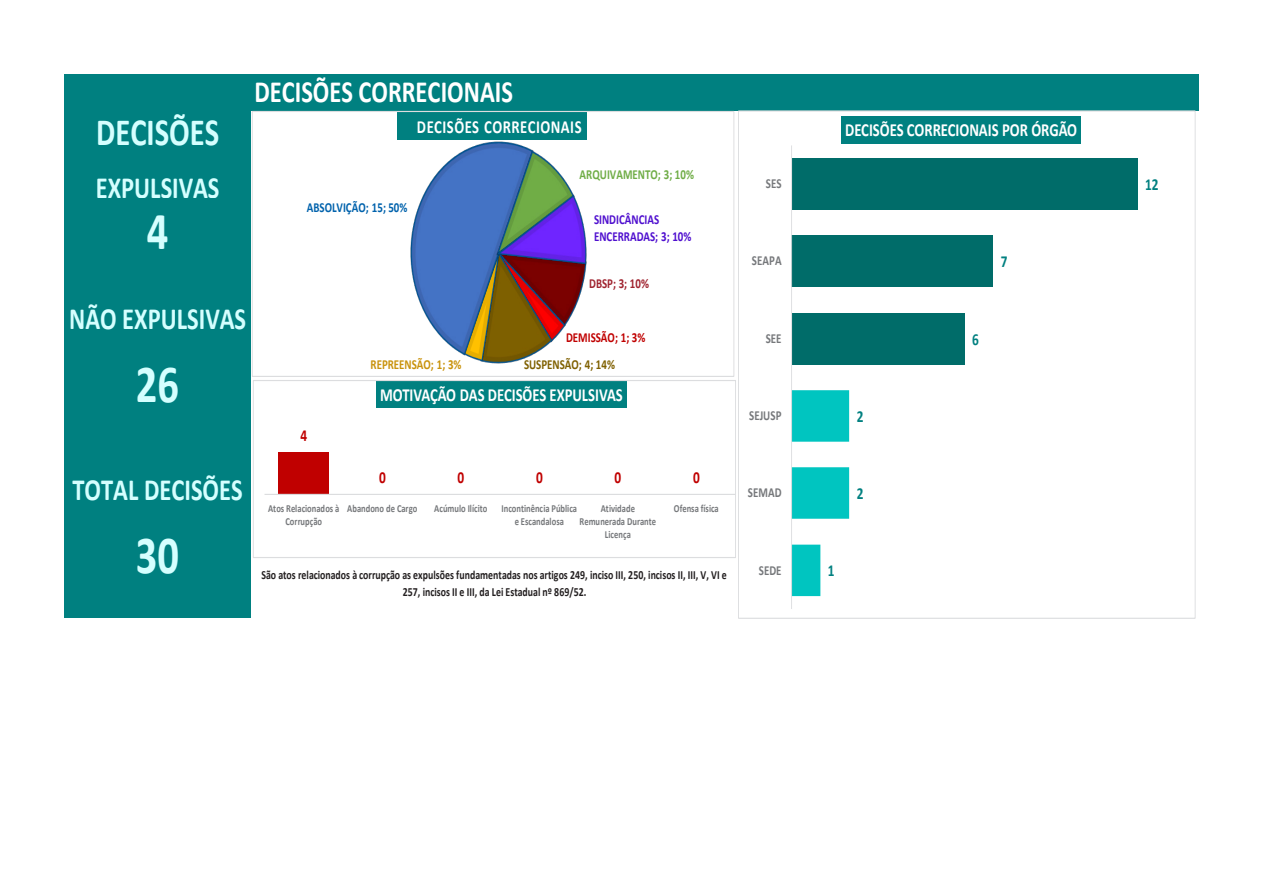
<style>
.page{position:relative;width:1263px;height:893px;background:#fff}
.page>*{position:absolute;margin:0;border:0;box-sizing:border-box;transform-origin:0 0}
.t1{font:700 53.85px "Calibri";color:#d5ffff;scale:.79 1}
.t2{font:700 38.7px "Calibri";color:#d5ffff;scale:.79 1}
.t3{font:700 30.9px "Calibri";color:#d5ffff;scale:.79 1}
.t4{font:700 30.9px "Calibri";color:#fff;scale:.79 1}
.t5{font:700 18.6px "Calibri";color:#fff;scale:.79 1}
.t6{font:700 18.45px "Calibri";color:#fff;scale:.79 1}
.t7{font:700 18.45px "Calibri";letter-spacing:.035em;color:#fff;scale:.79 1}
.t8{font:700 16.8px "Calibri";color:#008080;scale:.79 1}
.t9{font:700 16.8px "Calibri";color:#c00000;scale:.79 1}
.t10{font:700 13.8px/17.1px "Calibri";color:#4f0fcf;scale:.79 1}
.t11{font:700 13.8px "Calibri";letter-spacing:.005em;color:#76787b;scale:.79 1}
.t12{font:700 13.8px "Calibri";color:#70ad47;scale:.79 1}
.t13{font:700 13.8px "Calibri";letter-spacing:.005em;color:#0062ac;scale:.79 1}
.t14{font:700 13.8px "Calibri";color:#c9930d;scale:.79 1}
.t15{font:700 13.8px "Calibri";color:#7f6000;scale:.79 1}
.t16{font:700 13.8px "Calibri";color:#c00000;scale:.79 1}
.t17{font:700 13.8px "Calibri";color:#a02430;scale:.79 1}
.t18{font:700 12.45px/16.5px "Calibri";color:#231f20;text-align:center;scale:.79 1}
.t19{font:700 10.8px/13.2px "Calibri";letter-spacing:-.005em;color:#76787b;text-align:center;scale:.79 1}
</style>
<div class="page">
<div style="left:65px;top:75px;width:1134px;height:36px;background:#008080"></div>
<div style="left:65px;top:111px;width:186px;height:506px;background:#008080"></div>
<div style="left:791px;top:158px;width:346px;height:52px;background:#006c69"></div>
<div style="left:791px;top:236px;width:202px;height:51px;background:#006c69"></div>
<div style="left:791px;top:313px;width:173px;height:51px;background:#006c69"></div>
<svg style="left:792px;top:390px;width:57px;height:206px"></svg>
<hr style="left:791px;top:145px;width:1px;height:464px;background:#dcdddf">
<div style="left:841px;top:116px;width:240px;height:27px;background:#008080"></div>
<img style="left:566px;top:264px;width:20px;height:61px">
<img style="left:552px;top:264px;width:14px;height:78px">
<img style="left:484px;top:264px;width:68px;height:100px">
<img style="left:467px;top:356px;width:34px;height:6px">
<img style="left:411px;top:142px;width:123px;height:214px">
<img style="left:497px;top:150px;width:77px;height:45px">
<img style="left:496px;top:195px;width:91px;height:69px">
<div style="left:397px;top:113px;width:190px;height:27px;background:#008080"></div>
<div style="left:252px;top:111px;width:482px;height:266px;border:1px solid #dcdddf"></div>
<div style="left:278px;top:452px;width:51px;height:42px;background:#c00000"></div>
<hr style="left:264px;top:494px;width:471px;height:1px;background:#dcdddf">
<div style="left:376px;top:380px;width:250px;height:28px;background:#008080"></div>
<div style="left:253px;top:380px;width:483px;height:178px;border:1px solid #dcdddf"></div>
<p class="t2" style="left:96px;top:105px;width:158px">DECISÕES</p>
<p class="t3" style="left:96px;top:166px;width:158px">EXPULSIVAS</p>
<p class="t1" style="left:147px;top:193px;width:29px">4</p>
<p class="t4" style="left:254px;top:70px;width:329px">DECISÕES CORRECIONAIS</p>
<p class="t7" style="left:417px;top:114px;width:210px">DECISÕES CORRECIONAIS</p>
<p class="t13" style="left:307px;top:197px;width:129px">ABSOLVIÇÃO; 15; 50%</p>
<p class="t12" style="left:580px;top:164px;width:146px">ARQUIVAMENTO; 3; 10%</p>
<p class="t10" style="left:594px;top:211px;width:125px">SINDICÂNCIAS<br>ENCERRADAS; 3; 10%</p>
<p class="t3" style="left:69px;top:296px;width:226px">NÃO EXPULSIVAS</p>
<p class="t1" style="left:136px;top:346px;width:56px">26</p>
<p class="t9" style="left:301px;top:423px;width:10px">4</p>
<p class="t17" style="left:589px;top:273px;width:77px">DBSP; 3; 10%</p>
<p class="t16" style="left:566px;top:328px;width:102px">DEMISSÃO; 1; 3%</p>
<p class="t14" style="left:370px;top:355px;width:117px">REPREENSÃO; 1; 3%</p>
<p class="t15" style="left:524px;top:355px;width:117px">SUSPENSÃO; 4; 14%</p>
<p class="t6" style="left:380px;top:381px;width:309px">MOTIVAÇÃO DAS DECISÕES EXPULSIVAS</p>
<p class="t3" style="left:72px;top:468px;width:217px">TOTAL DECISÕES</p>
<p class="t1" style="left:136px;top:517px;width:56px">30</p>
<p class="t9" style="left:379px;top:466px;width:10px">0</p>
<p class="t9" style="left:458px;top:466px;width:10px">0</p>
<p class="t9" style="left:536px;top:466px;width:10px">0</p>
<p class="t9" style="left:615px;top:466px;width:10px">0</p>
<p class="t9" style="left:693px;top:466px;width:10px">0</p>
<p class="t19" style="left:268px;top:502px;width:190px">Atos Relacionados à Abandono de Cargo</p>
<p class="t19" style="left:434px;top:502px;width:69px">Acúmulo Ilícito</p>
<p class="t19" style="left:285px;top:515px;width:48px">Corrupção</p>
<p class="t19" style="left:502px;top:502px;width:97px">Incontinência Pública e Escandalosa</p>
<p class="t19" style="left:601px;top:502px;width:45px">Atividade</p>
<p class="t19" style="left:674px;top:502px;width:58px">Ofensa física</p>
<p class="t19" style="left:580px;top:515px;width:98px">Remunerada Durante<br>Licença</p>
<p class="t18" style="left:262px;top:567px;width:590px">São atos relacionados à corrupção as expulsões fundamentadas nos artigos 249, inciso III, 250, incisos II, III, V, VI e<br>257, incisos II e III, da Lei Estadual nº 869/52.</p>
<p class="t11" style="left:766px;top:174px;width:22px">SES</p>
<p class="t11" style="left:752px;top:251px;width:39px">SEAPA</p>
<p class="t11" style="left:766px;top:328px;width:22px">SEE</p>
<p class="t11" style="left:749px;top:406px;width:43px">SEJUSP</p>
<p class="t11" style="left:748px;top:483px;width:44px">SEMAD</p>
<p class="t11" style="left:759px;top:560px;width:30px">SEDE</p>
<p class="t5" style="left:845px;top:117px;width:295px">DECISÕES CORRECIONAIS POR ÓRGÃO</p>
<p class="t8" style="left:857px;top:404px;width:10px">2</p>
<p class="t8" style="left:857px;top:482px;width:10px">2</p>
<p class="t8" style="left:828px;top:559px;width:10px">1</p>
<p class="t8" style="left:1001px;top:250px;width:10px">7</p>
<p class="t8" style="left:972px;top:327px;width:10px">6</p>
<p class="t8" style="left:1145px;top:173px;width:18px">12</p>
</div>
